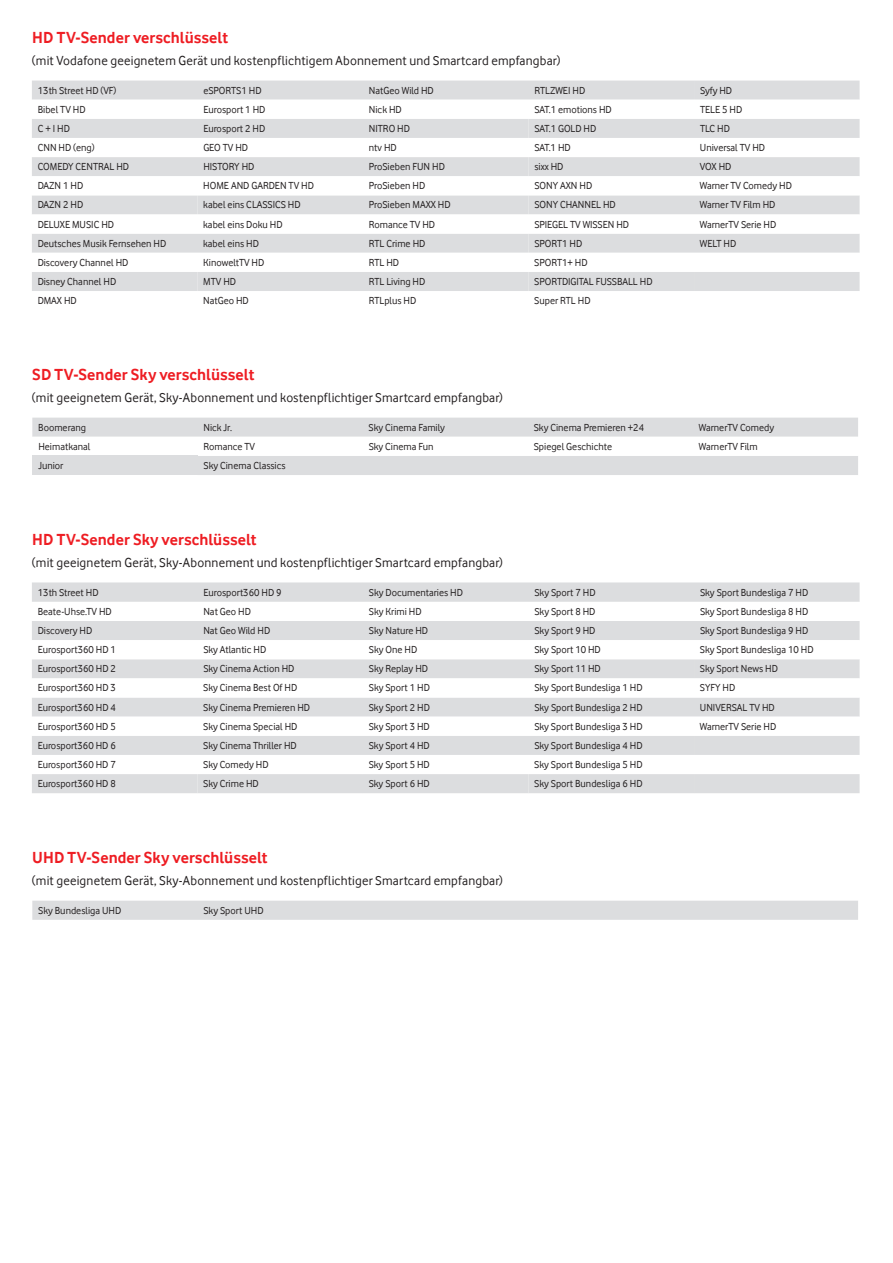
<style>
.page{position:relative;width:893px;height:1263px;background:#fff}
.page>*{position:absolute;margin:0;border:0;box-sizing:border-box;transform-origin:0 0}
.t1{font:700 16.5px "Vodafone Rg";letter-spacing:.005em;color:#ee1d23}
.t2{font:13.5px "Vodafone Rg";letter-spacing:.015em;color:#231f20}
.t3{font:10.5px "Vodafone Rg";color:#231f20}
</style>
<div class="page">
<div style="left:32px;top:81px;width:828px;height:19px;background:#dcdddf"></div>
<svg style="left:32px;top:119px;width:828px;height:172px;fill:#dcdddf"></svg>
<div style="left:32px;top:582px;width:165px;height:211px;background:#dcdddf"></div>
<div style="left:197px;top:582px;width:663px;height:211px;background:#dcdddf"></div>
<svg style="left:32px;top:602px;width:828px;height:172px"></svg>
<div style="left:32px;top:418px;width:826px;height:57px;background:#dcdddf"></div>
<svg style="left:32px;top:437px;width:826px;height:19px"></svg>
<div style="left:32px;top:456px;width:165px;height:19px;background:#dcdddf"></div>
<div style="left:32px;top:901px;width:826px;height:19px;background:#dcdddf"></div>
<h1 class="t1" style="left:32px;top:28px;width:197px">HD TV-Sender verschlüsselt</h1>
<p class="t2" style="left:32px;top:53px;width:530px">(mit Vodafone geeignetem Gerät und kostenpflichtigem Abonnement und Smartcard empfangbar)</p>
<p class="t3" style="left:38px;top:84px;width:80px">13th Street HD (VF)</p>
<p class="t3" style="left:203px;top:84px;width:60px">eSPORTS1 HD</p>
<p class="t3" style="left:369px;top:84px;width:66px">NatGeo Wild HD</p>
<p class="t3" style="left:534px;top:84px;width:52px">RTLZWEI HD</p>
<p class="t3" style="left:700px;top:84px;width:34px">Syfy HD</p>
<p class="t3" style="left:38px;top:103px;width:49px">Bibel TV HD</p>
<p class="t3" style="left:203px;top:103px;width:63px">Eurosport 1 HD</p>
<p class="t3" style="left:369px;top:103px;width:34px">Nick HD</p>
<p class="t3" style="left:534px;top:103px;width:79px">SAT.1 emotions HD</p>
<p class="t3" style="left:700px;top:103px;width:44px">TELE 5 HD</p>
<p class="t3" style="left:38px;top:122px;width:34px">C + I HD</p>
<p class="t3" style="left:203px;top:122px;width:63px">Eurosport 2 HD</p>
<p class="t3" style="left:369px;top:122px;width:42px">NITRO HD</p>
<p class="t3" style="left:534px;top:122px;width:63px">SAT.1 GOLD HD</p>
<p class="t3" style="left:700px;top:122px;width:31px">TLC HD</p>
<p class="t3" style="left:38px;top:142px;width:58px">CNN HD (eng)</p>
<p class="t3" style="left:203px;top:142px;width:46px">GEO TV HD</p>
<p class="t3" style="left:369px;top:142px;width:29px">ntv HD</p>
<p class="t3" style="left:534px;top:142px;width:38px">SAT.1 HD</p>
<p class="t3" style="left:700px;top:142px;width:67px">Universal TV HD</p>
<p class="t3" style="left:38px;top:161px;width:93px">COMEDY CENTRAL HD</p>
<p class="t3" style="left:203px;top:161px;width:52px">HISTORY HD</p>
<p class="t3" style="left:369px;top:161px;width:77px">ProSieben FUN HD</p>
<p class="t3" style="left:534px;top:161px;width:30px">sixx HD</p>
<p class="t3" style="left:700px;top:161px;width:33px">VOX HD</p>
<p class="t3" style="left:38px;top:180px;width:47px">DAZN 1 HD</p>
<p class="t3" style="left:203px;top:180px;width:112px">HOME AND GARDEN TV HD</p>
<p class="t3" style="left:369px;top:180px;width:58px">ProSieben HD</p>
<p class="t3" style="left:534px;top:180px;width:59px">SONY AXN HD</p>
<p class="t3" style="left:700px;top:180px;width:93px">Warner TV Comedy HD</p>
<p class="t3" style="left:38px;top:199px;width:47px">DAZN 2 HD</p>
<p class="t3" style="left:203px;top:199px;width:99px">kabel eins CLASSICS HD</p>
<p class="t3" style="left:369px;top:199px;width:83px">ProSieben MAXX HD</p>
<p class="t3" style="left:534px;top:199px;width:83px">SONY CHANNEL HD</p>
<p class="t3" style="left:700px;top:199px;width:77px">Warner TV Film HD</p>
<p class="t3" style="left:38px;top:218px;width:78px">DELUXE MUSIC HD</p>
<p class="t3" style="left:203px;top:218px;width:81px">kabel eins Doku HD</p>
<p class="t3" style="left:369px;top:218px;width:68px">Romance TV HD</p>
<p class="t3" style="left:534px;top:218px;width:96px">SPIEGEL TV WISSEN HD</p>
<p class="t3" style="left:700px;top:218px;width:78px">WarnerTV Serie HD</p>
<p class="t3" style="left:38px;top:237px;width:130px">Deutsches Musik Fernsehen HD</p>
<p class="t3" style="left:203px;top:237px;width:57px">kabel eins HD</p>
<p class="t3" style="left:369px;top:237px;width:58px">RTL Crime HD</p>
<p class="t3" style="left:534px;top:237px;width:49px">SPORT1 HD</p>
<p class="t3" style="left:700px;top:237px;width:38px">WELT HD</p>
<p class="t3" style="left:38px;top:256px;width:92px">Discovery Channel HD</p>
<p class="t3" style="left:203px;top:256px;width:63px">KinoweltTV HD</p>
<p class="t3" style="left:369px;top:256px;width:32px">RTL HD</p>
<p class="t3" style="left:534px;top:256px;width:55px">SPORT1+ HD</p>
<p class="t3" style="left:38px;top:275px;width:80px">Disney Channel HD</p>
<p class="t3" style="left:203px;top:275px;width:34px">MTV HD</p>
<p class="t3" style="left:369px;top:275px;width:58px">RTL Living HD</p>
<p class="t3" style="left:534px;top:275px;width:120px">SPORTDIGITAL FUSSBALL HD</p>
<p class="t3" style="left:38px;top:295px;width:41px">DMAX HD</p>
<p class="t3" style="left:203px;top:295px;width:47px">NatGeo HD</p>
<p class="t3" style="left:369px;top:295px;width:49px">RTLplus HD</p>
<p class="t3" style="left:534px;top:295px;width:58px">Super RTL HD</p>
<h1 class="t1" style="left:32px;top:365px;width:224px">SD TV-Sender Sky verschlüsselt</h1>
<p class="t2" style="left:32px;top:390px;width:473px">(mit geeignetem Gerät, Sky-Abonnement und kostenpflichtiger Smartcard empfangbar)</p>
<p class="t3" style="left:38px;top:421px;width:49px">Boomerang</p>
<p class="t3" style="left:203px;top:421px;width:30px">Nick Jr.</p>
<p class="t3" style="left:369px;top:421px;width:78px">Sky Cinema Family</p>
<p class="t3" style="left:534px;top:421px;width:112px">Sky Cinema Premieren +24</p>
<p class="t3" style="left:699px;top:421px;width:77px">WarnerTV Comedy</p>
<p class="t3" style="left:38px;top:440px;width:54px">Heimatkanal</p>
<p class="t3" style="left:203px;top:440px;width:53px">Romance TV</p>
<p class="t3" style="left:369px;top:440px;width:67px">Sky Cinema Fun</p>
<p class="t3" style="left:534px;top:440px;width:80px">Spiegel Geschichte</p>
<p class="t3" style="left:699px;top:440px;width:60px">WarnerTV Film</p>
<p class="t3" style="left:38px;top:459px;width:27px">Junior</p>
<p class="t3" style="left:204px;top:459px;width:84px">Sky Cinema Classics</p>
<h1 class="t1" style="left:32px;top:530px;width:226px">HD TV-Sender Sky verschlüsselt</h1>
<p class="t2" style="left:32px;top:555px;width:473px">(mit geeignetem Gerät, Sky-Abonnement und kostenpflichtiger Smartcard empfangbar)</p>
<p class="t3" style="left:38px;top:586px;width:62px">13th Street HD</p>
<p class="t3" style="left:203px;top:586px;width:80px">Eurosport360 HD 9</p>
<p class="t3" style="left:369px;top:586px;width:95px">Sky Documentaries HD</p>
<p class="t3" style="left:534px;top:586px;width:62px">Sky Sport 7 HD</p>
<p class="t3" style="left:700px;top:586px;width:110px">Sky Sport Bundesliga 7 HD</p>
<p class="t3" style="left:38px;top:605px;width:75px">Beate-Uhse.TV HD</p>
<p class="t3" style="left:203px;top:605px;width:49px">Nat Geo HD</p>
<p class="t3" style="left:369px;top:605px;width:54px">Sky Krimi HD</p>
<p class="t3" style="left:534px;top:605px;width:62px">Sky Sport 8 HD</p>
<p class="t3" style="left:700px;top:605px;width:110px">Sky Sport Bundesliga 8 HD</p>
<p class="t3" style="left:38px;top:625px;width:56px">Discovery HD</p>
<p class="t3" style="left:203px;top:625px;width:68px">Nat Geo Wild HD</p>
<p class="t3" style="left:369px;top:625px;width:61px">Sky Nature HD</p>
<p class="t3" style="left:534px;top:625px;width:62px">Sky Sport 9 HD</p>
<p class="t3" style="left:700px;top:625px;width:110px">Sky Sport Bundesliga 9 HD</p>
<p class="t3" style="left:38px;top:644px;width:80px">Eurosport360 HD 1</p>
<p class="t3" style="left:203px;top:644px;width:64px">Sky Atlantic HD</p>
<p class="t3" style="left:369px;top:644px;width:50px">Sky One HD</p>
<p class="t3" style="left:534px;top:644px;width:68px">Sky Sport 10 HD</p>
<p class="t3" style="left:700px;top:644px;width:115px">Sky Sport Bundesliga 10 HD</p>
<p class="t3" style="left:38px;top:663px;width:80px">Eurosport360 HD 2</p>
<p class="t3" style="left:203px;top:663px;width:93px">Sky Cinema Action HD</p>
<p class="t3" style="left:369px;top:663px;width:61px">Sky Replay HD</p>
<p class="t3" style="left:534px;top:663px;width:68px">Sky Sport 11 HD</p>
<p class="t3" style="left:700px;top:663px;width:79px">Sky Sport News HD</p>
<p class="t3" style="left:38px;top:682px;width:80px">Eurosport360 HD 3</p>
<p class="t3" style="left:203px;top:682px;width:95px">Sky Cinema Best Of HD</p>
<p class="t3" style="left:369px;top:682px;width:62px">Sky Sport 1 HD</p>
<p class="t3" style="left:534px;top:682px;width:110px">Sky Sport Bundesliga 1 HD</p>
<p class="t3" style="left:700px;top:682px;width:37px">SYFY HD</p>
<p class="t3" style="left:38px;top:701px;width:80px">Eurosport360 HD 4</p>
<p class="t3" style="left:203px;top:701px;width:108px">Sky Cinema Premieren HD</p>
<p class="t3" style="left:369px;top:701px;width:62px">Sky Sport 2 HD</p>
<p class="t3" style="left:534px;top:701px;width:110px">Sky Sport Bundesliga 2 HD</p>
<p class="t3" style="left:700px;top:701px;width:76px">UNIVERSAL TV HD</p>
<p class="t3" style="left:38px;top:720px;width:80px">Eurosport360 HD 5</p>
<p class="t3" style="left:203px;top:720px;width:96px">Sky Cinema Special HD</p>
<p class="t3" style="left:369px;top:720px;width:62px">Sky Sport 3 HD</p>
<p class="t3" style="left:534px;top:720px;width:110px">Sky Sport Bundesliga 3 HD</p>
<p class="t3" style="left:700px;top:720px;width:78px">WarnerTV Serie HD</p>
<p class="t3" style="left:38px;top:739px;width:80px">Eurosport360 HD 6</p>
<p class="t3" style="left:203px;top:739px;width:95px">Sky Cinema Thriller HD</p>
<p class="t3" style="left:369px;top:739px;width:62px">Sky Sport 4 HD</p>
<p class="t3" style="left:534px;top:739px;width:110px">Sky Sport Bundesliga 4 HD</p>
<p class="t3" style="left:38px;top:758px;width:80px">Eurosport360 HD 7</p>
<p class="t3" style="left:203px;top:758px;width:67px">Sky Comedy HD</p>
<p class="t3" style="left:369px;top:758px;width:62px">Sky Sport 5 HD</p>
<p class="t3" style="left:534px;top:758px;width:110px">Sky Sport Bundesliga 5 HD</p>
<p class="t3" style="left:38px;top:778px;width:80px">Eurosport360 HD 8</p>
<p class="t3" style="left:203px;top:778px;width:57px">Sky Crime HD</p>
<p class="t3" style="left:369px;top:778px;width:62px">Sky Sport 6 HD</p>
<p class="t3" style="left:534px;top:778px;width:110px">Sky Sport Bundesliga 6 HD</p>
<h1 class="t1" style="left:32px;top:848px;width:237px">UHD TV-Sender Sky verschlüsselt</h1>
<p class="t2" style="left:32px;top:873px;width:473px">(mit geeignetem Gerät, Sky-Abonnement und kostenpflichtiger Smartcard empfangbar)</p>
<p class="t3" style="left:38px;top:904px;width:84px">Sky Bundesliga UHD</p>
<p class="t3" style="left:203px;top:904px;width:62px">Sky Sport UHD</p>
</div>
